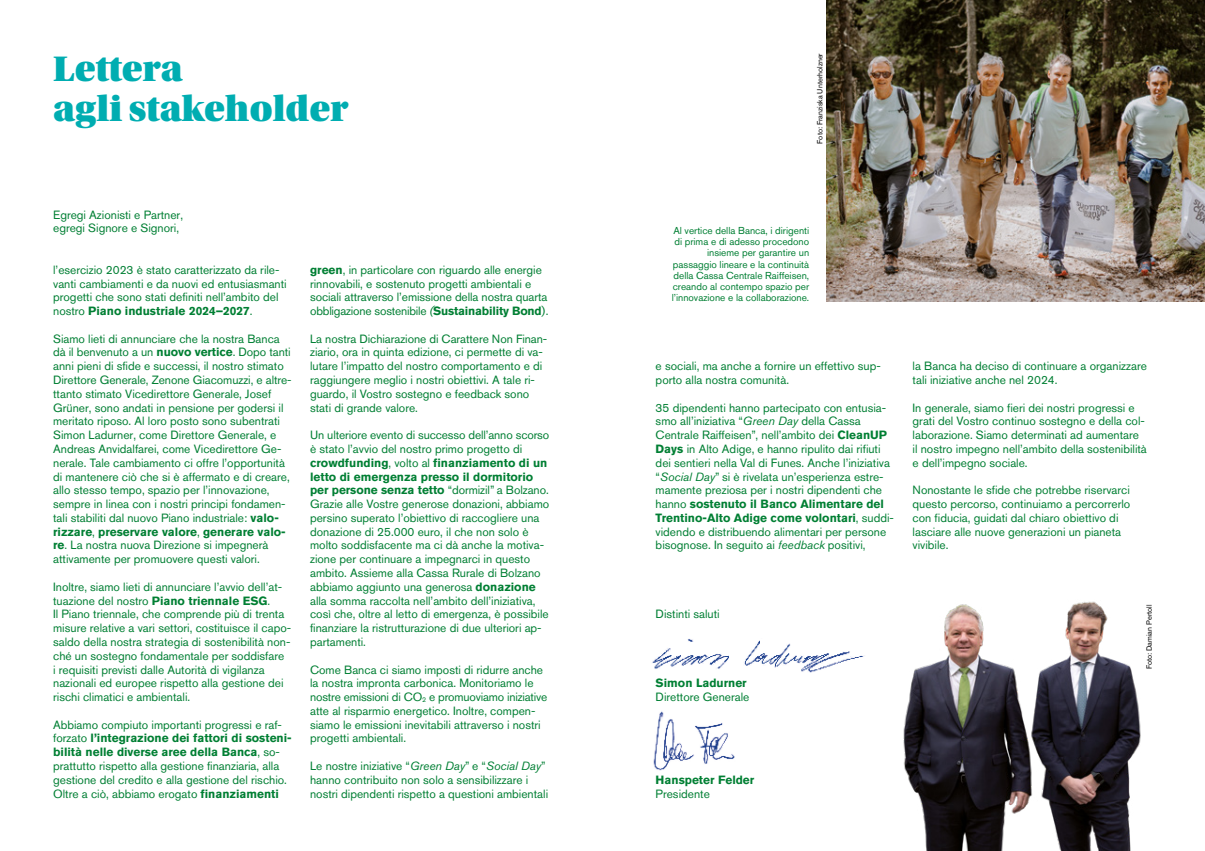
<style>
.page{position:relative;width:1205px;height:851px;background:#fff}
.page>*{position:absolute;margin:0;border:0;box-sizing:border-box;transform-origin:0 0}
.t1{font:37.5px/40px "Utopia Std Black Headline";color:#00adb1}
.t2{font:11.88px/13.8px "Akzidenz Grotesk BQ";color:#007f33}
.t3{font:700 11.88px "Akzidenz Grotesk BQ";color:#007f33}
.t4{font:10px/11.2px "Akzidenz Grotesk BQ";color:#007f33;text-align:right}
.t5{font:7.5px "Akzidenz Grotesk BQ";color:#000}
.s1{font-weight:700}
.s2{font-style:italic}
.s3{font-size:6.88px}
</style>
<div class="page">
<img style="left:827px;top:0;width:378px;height:301px">
<img style="left:903px;top:601px;width:238px;height:249px">
<img style="left:653px;top:711px;width:82px;height:60px">
<img style="left:652px;top:639px;width:213px;height:34px">
<h1 class="t1" style="left:53px;top:49px;width:296px">Lettera<br>agli stakeholder</h1>
<p class="t2" style="left:53px;top:207px;width:131px">Egregi Azionisti e Partner, egregi Signore e Signori,</p>
<p class="t2" style="left:53px;top:262px;width:235px">l’esercizio 2023 è stato caratterizzato da rile&shy;vanti cambiamenti e da nuovi ed entusiasmanti progetti che sono stati definiti nell’ambito del nostro <span class="s1">Piano industriale 2024–2027</span>.</p>
<p class="t2" style="left:53px;top:331px;width:240px">Siamo lieti di annunciare che la nostra Banca dà il benvenuto a un <span class="s1">nuovo vertice</span>. Dopo tanti anni pieni di sfide e successi, il nostro stimato Direttore Generale, Zenone Giacomuzzi, e altre&shy;ttanto stimato Vicedirettore Generale, Josef Grüner, sono andati in pensione per godersi il meritato riposo. Al loro posto sono subentrati Simon Ladurner, come Direttore Generale, e Andreas Anvidalfarei, come Vicedirettore Ge&shy;nerale. Tale cambiamento ci offre l’opportunità di mantenere ciò che si è affermato e di creare, allo stesso tempo, spazio per l’innovazione, sempre in linea con i nostri principi fondamen&shy;tali stabiliti dal nuovo Piano industriale: <span class="s1">valo&shy;rizzare</span>, <span class="s1">preservare valore</span>, <span class="s1">generare valo&shy;re</span>. La nostra nuova Direzione si impegnerà attivamente per promuovere questi valori.</p>
<p class="t2" style="left:53px;top:579px;width:239px">Inoltre, siamo lieti di annunciare l’avvio dell’at&shy;tuazione del nostro <span class="s1">Piano triennale ESG</span>.<br>Il Piano triennale, che comprende più di trenta misure relative a vari settori, costituisce il capo&shy;saldo della nostra strategia di sostenibilità non&shy;ché un sostegno fondamentale per soddisfare<br>i requisiti previsti dalle Autorità di vigilanza nazionali ed europee rispetto alla gestione dei rischi climatici e ambientali.</p>
<p class="t2" style="left:53px;top:717px;width:240px">Abbiamo compiuto importanti progressi e raf&shy;forzato <span class="s1">l’integrazione dei fattori di sosteni&shy;bilità nelle diverse aree della Banca</span>, so&shy;prattutto rispetto alla gestione finanziaria, alla gestione del credito e alla gestione del rischio.<br>Oltre a ciò, abbiamo erogato <span class="s1">finanziamenti</span></p>
<p class="t2" style="left:310px;top:262px;width:240px"><span class="s1">green</span>, in particolare con riguardo alle energie rinnovabili, e sostenuto progetti ambientali e sociali attraverso l’emissione della nostra quarta obbligazione sostenibile <span class="s2">(</span><span class="s1">Sustainability Bond</span>).</p>
<p class="t2" style="left:310px;top:331px;width:239px">La nostra Dichiarazione di Carattere Non Finan&shy;ziario, ora in quinta edizione, ci permette di va&shy;lutare l’impatto del nostro comportamento e di raggiungere meglio i nostri obiettivi. A tale ri&shy;guardo, il Vostro sostegno e feedback sono stati di grande valore.</p>
<p class="t2" style="left:310px;top:428px;width:241px">Un ulteriore evento di successo dell’anno scorso è stato l’avvio del nostro primo progetto di <span class="s1">crowdfunding</span>, volto al <span class="s1">finanziamento di un letto di emergenza presso il dormitorio per persone senza tetto</span> “dormizil” a Bolzano.<br>Grazie alle Vostre generose donazioni, abbiamo persino superato l’obiettivo di raccogliere una donazione di 25.000 euro, il che non solo è molto soddisfacente ma ci dà anche la motiva&shy;zione per continuare a impegnarci in questo ambito. Assieme alla Cassa Rurale di Bolzano abbiamo aggiunto una generosa <span class="s1">donazione </span>alla somma raccolta nell’ambito dell’iniziativa, così che, oltre al letto di emergenza, è possibile finanziare la ristrutturazione di due ulteriori ap&shy;partamenti.</p>
<p class="t2" style="left:310px;top:662px;width:239px">Come Banca ci siamo imposti di ridurre anche la nostra impronta carbonica. Monitoriamo le nostre emissioni di CO<span class="s3">2</span> e promuoviamo iniziative atte al risparmio energetico. Inoltre, compen&shy;siamo le emissioni inevitabili attraverso i nostri progetti ambientali.</p>
<p class="t2" style="left:310px;top:758px;width:239px">Le nostre iniziative “<span class="s2">Green Day</span>” e “<span class="s2">Social Day</span>” hanno contribuito non solo a sensibilizzare i nostri dipendenti rispetto a questioni ambientali</p>
<p class="t5" style="left:815px;top:144px;width:92px;rotate:-90deg">Foto: Franziska Unterholzner</p>
<p class="t4" style="left:672px;top:224px;width:139px">Al vertice della Banca, i dirigenti di prima e di adesso procedono insieme per garantire un passaggio lineare e la continuità della Cassa Centrale Raiffeisen, creando al contempo spazio per l’innovazione e la collaborazione.</p>
<p class="t2" style="left:656px;top:359px;width:227px">e sociali, ma anche a fornire un effettivo sup&shy;porto alla nostra comunità.</p>
<p class="t2" style="left:656px;top:400px;width:240px">35 dipendenti hanno partecipato con entusia&shy;smo all’iniziativa “<span class="s2">Green Day</span> della Cassa Centrale Raiffeisen”, nell’ambito dei <span class="s1">CleanUP Days</span> in Alto Adige, e hanno ripulito dai rifiuti dei sentieri nella Val di Funes. Anche l’iniziativa “<span class="s2">Social Day</span>” si è rivelata un’esperienza estre&shy;mamente preziosa per i nostri dipendenti che hanno <span class="s1">sostenuto il Banco Alimentare del Trentino-Alto Adige come volontari</span>, suddi&shy;videndo e distribuendo alimentari per persone bisognose. In seguito ai <span class="s2">feedback</span> positivi,</p>
<p class="t2" style="left:912px;top:359px;width:236px">la Banca ha deciso di continuare a organizzare tali iniziative anche nel 2024.</p>
<p class="t2" style="left:912px;top:400px;width:236px">In generale, siamo fieri dei nostri progressi e grati del Vostro continuo sostegno e della col&shy;laborazione. Siamo determinati ad aumentare il nostro impegno nell’ambito della sostenibilità e dell’impegno sociale.</p>
<p class="t2" style="left:912px;top:483px;width:219px">Nonostante le sfide che potrebbe riservarci questo percorso, continuiamo a percorrerlo con fiducia, guidati dal chiaro obiettivo di lasciare alle nuove generazioni un pianeta vivibile.</p>
<p class="t2" style="left:656px;top:607px;width:66px">Distinti saluti</p>
<p class="t5" style="left:1145px;top:669px;width:66px;rotate:-90deg">Foto: Damian Pertoll</p>
<p class="t3" style="left:656px;top:676px;width:93px">Simon Ladurner</p>
<p class="t2" style="left:656px;top:689px;width:95px">Direttore Generale</p>
<p class="t3" style="left:656px;top:772px;width:100px">Hanspeter Felder</p>
<p class="t2" style="left:656px;top:786px;width:56px">Presidente</p>
</div>
